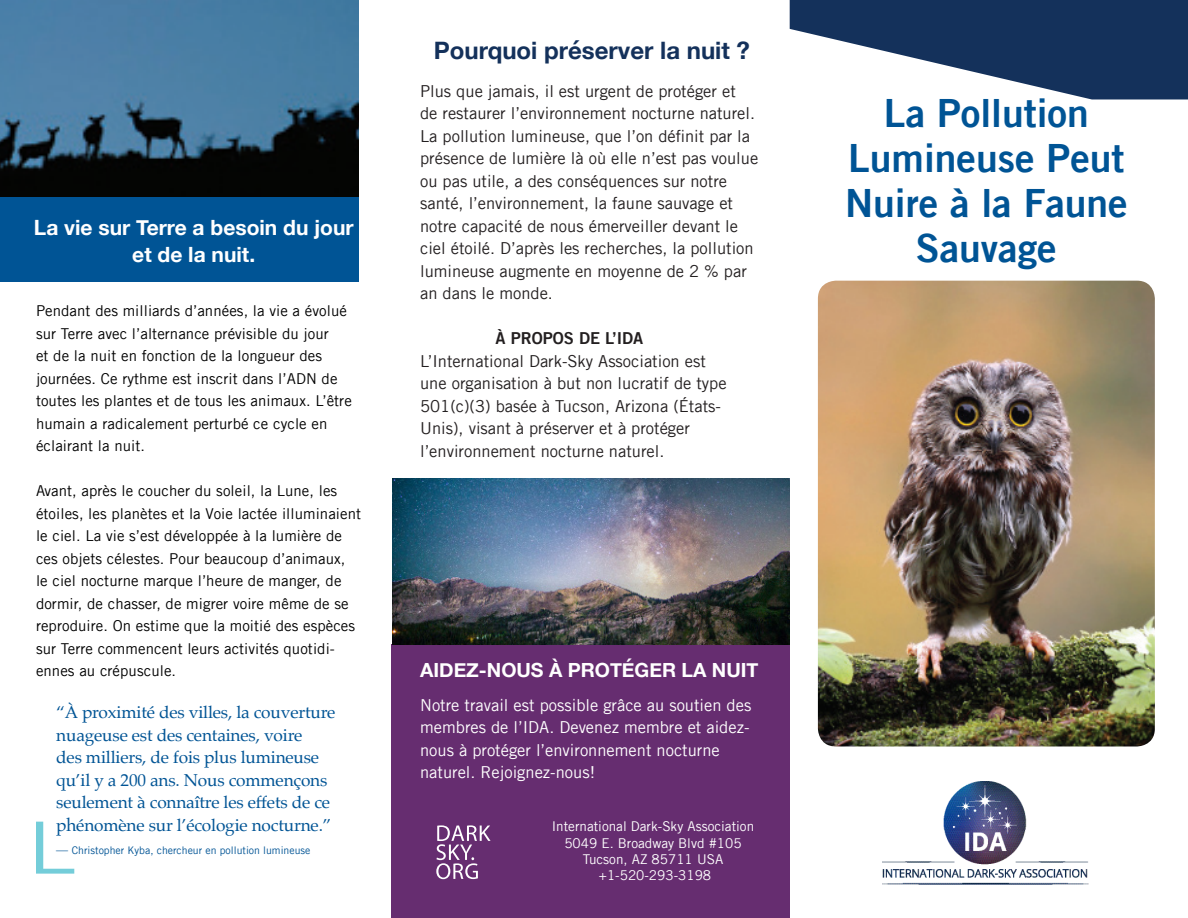
<style>
.page{position:relative;width:1188px;height:918px;background:#fff}
.page>*{position:absolute;margin:0;border:0;box-sizing:border-box;transform-origin:0 0}
.t1{font:39px/45px "Trade Gothic LT Bold Two";color:#005495;text-align:center}
.Paragraph_Style_1{font:700 24px "Helvetica Neue";color:#14315b}
.Body_Copy{font:700 21px/27px "Helvetica Neue";color:#fff;text-align:center}
.Paragraph_Style_1-2{font:700 19.5px "Helvetica Neue";color:#fff}
.Body_Copy-2{font:17.25px/22.5px "Palatino";letter-spacing:-.01em;color:#005495}
.t2{font:16.5px/22.5px "Trade Gothic LT";color:#231f20}
.t3{font:16.5px/22.5px "Trade Gothic LT";color:#fff}
.t4{font:16.5px "Trade Gothic LT Bold Two";color:#231f20}
.Body_Copy-3{font:15px/22.5px "Trade Gothic LT";letter-spacing:.005em;color:#000}
.Body_Copy-4{font:13.5px "Trade Gothic LT";color:#fff}
.Body_Copy-5{font:10.5px "Trade Gothic LT";color:#005495}
.s1{font-size:12px}
</style>
<div class="page">
<img style="left:818px;top:281px;width:337px;height:466px">
<img style="left:0;top:0;width:359px;height:197px">
<div style="left:391px;top:645px;width:399px;height:273px;background:#662d70"></div>
<div style="left:0;top:197px;width:359px;height:85px;background:#005495"></div>
<img style="left:882px;top:781px;width:206px;height:103px">
<svg style="left:436px;top:825px;width:55px;height:54px"></svg>
<img style="left:393px;top:478px;width:397px;height:167px">
<svg style="left:790px;top:0;width:398px;height:99px"></svg>
<svg style="left:36px;top:822px;width:38px;height:52px"></svg>
<p class="Body_Copy" style="left:34px;top:214px;width:321px">La vie sur Terre a besoin du jour et de la nuit.</p>
<p class="Body_Copy-3" style="left:36px;top:299px;width:317px">Pendant des milliards d’années, la vie a évolué sur Terre avec l’alternance prévisible du jour<br>et de la nuit en fonction de la longueur des journées. Ce rythme est inscrit dans l’ADN de toutes les plantes et de tous les animaux. L’être humain a radicalement perturbé ce cycle en éclairant la nuit.</p>
<p class="Body_Copy-3" style="left:36px;top:479px;width:327px">Avant, après le coucher du soleil, la Lune, les étoiles, les planètes et la Voie lactée illuminaient le ciel. La vie s’est développée à la lumière de ces objets célestes. Pour beaucoup d’animaux,<br>le ciel nocturne marque l’heure de manger, de dormir, de chasser, de migrer voire même de se reproduire. On estime que la moitié des espèces sur Terre commencent leurs activités quotidi&shy;ennes au crépuscule.</p>
<p class="Body_Copy-2" style="left:56px;top:701px;width:281px">“À proximité des villes, la couverture nuageuse est des centaines, voire<br>des milliers, de fois plus lumineuse qu’il y a 200 ans. Nous commençons seulement à connaître les effets de ce phénomène sur l’écologie nocturne.”</p>
<p class="Body_Copy-5" style="left:56px;top:844px;width:256px"><span class="s1">—</span> Christopher Kyba, chercheur en pollution lumineuse</p>
<p class="Paragraph_Style_1" style="left:434px;top:32px;width:318px">Pourquoi préserver la nuit ?</p>
<p class="t2" style="left:420px;top:79px;width:340px">Plus que jamais, il est urgent de protéger et<br>de restaurer l’environnement nocturne naturel.<br>La pollution lumineuse, que l’on définit par la présence de lumière là où elle n’est pas voulue ou pas utile, a des conséquences sur notre santé, l’environnement, la faune sauvage et notre capacité de nous émerveiller devant le ciel étoilé. D’après les recherches, la pollution lumineuse augmente en moyenne de 2 % par an dans le monde.</p>
<p class="t4" style="left:496px;top:328px;width:149px">À PROPOS DE L’IDA</p>
<p class="t2" style="left:420px;top:349px;width:308px">L’International Dark-Sky Association est une organisation à but non lucratif de type 501(c)(3) basée à Tucson, Arizona (États-Unis), visant à préserver et à protéger l’environnement nocturne naturel.</p>
<p class="Paragraph_Style_1-2" style="left:420px;top:655px;width:340px">AIDEZ-NOUS À PROTÉGER LA NUIT</p>
<p class="t3" style="left:420px;top:694px;width:333px">Notre travail est possible grâce au soutien des membres de l’IDA. Devenez membre et aidez&shy;nous à protéger l’environnement nocturne naturel. Rejoignez-nous!</p>
<p class="Body_Copy-4" style="left:552px;top:818px;width:204px">International Dark-Sky Association</p>
<p class="Body_Copy-4" style="left:564px;top:835px;width:179px">5049 E. Broadway Blvd #105</p>
<p class="Body_Copy-4" style="left:583px;top:851px;width:142px">Tucson, AZ 85711 USA</p>
<p class="Body_Copy-4" style="left:599px;top:867px;width:114px">+1-520-293-3198</p>
<p class="t1" style="left:845px;top:90px;width:284px">La Pollution<br>Lumineuse Peut<br>Nuire à la Faune<br>Sauvage</p>
</div>
